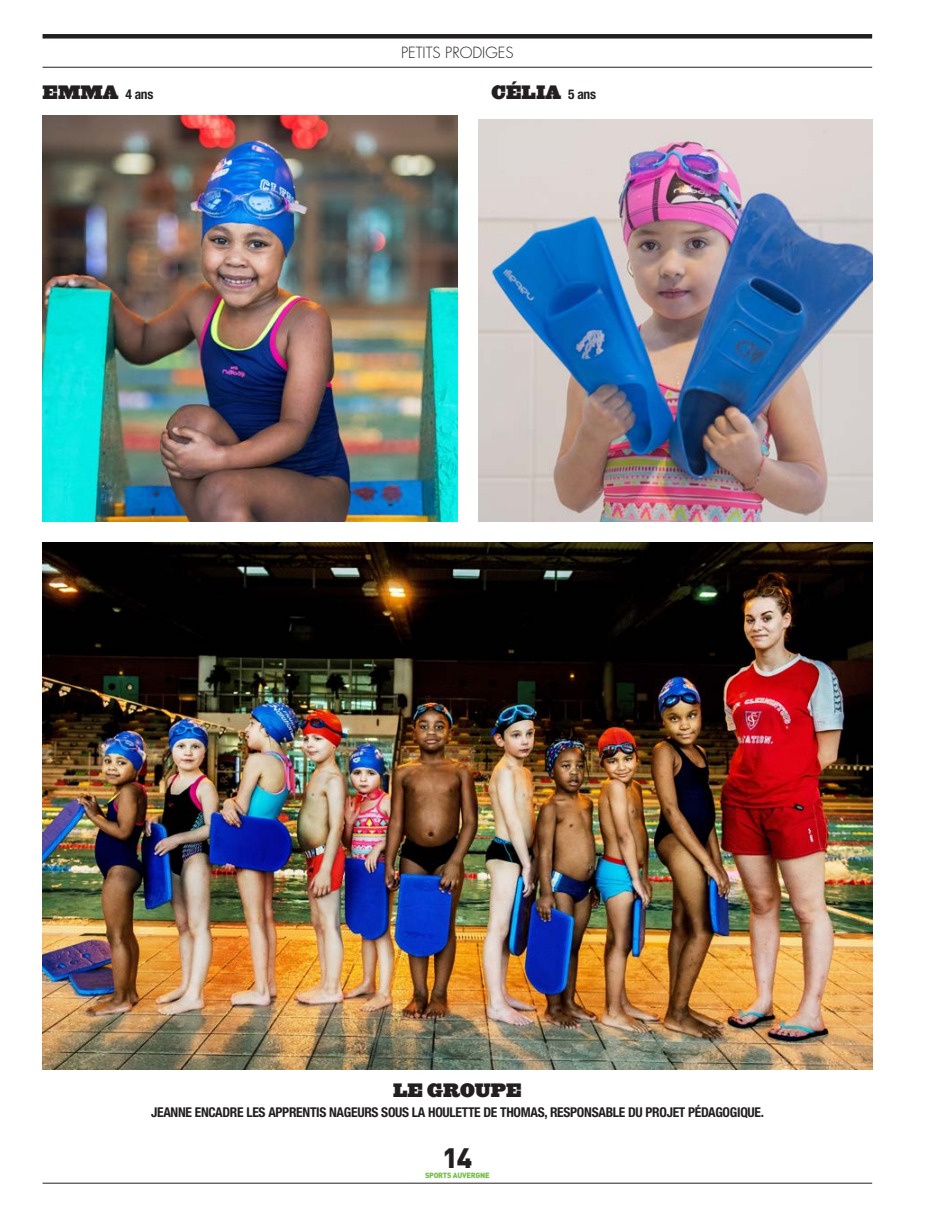
<style>
.page{position:relative;width:936px;height:1217px;background:#fff}
.page>*{position:absolute;margin:0;border:0;box-sizing:border-box;transform-origin:0 0}
.t1{font:900 27.75px "DIN";color:#231f20}
.LEGENDES{font:18px "Ziggurat HTF Black";color:#231f20}
.t2{font:300 15px "Futura";color:#231f20}
.LEGENDES-2{font:700 condensed 13.5px "Helvetica Neue";letter-spacing:-.02em;color:#231f20}
.t3{font:900 7.5px "DIN";letter-spacing:-.03em;color:#71bf44}
.s1{font-family:"Helvetica Neue";font-weight:700;font-stretch:condensed;font-size:13.5px}
</style>
<div class="page">
<div style="left:43px;top:34px;width:829px;height:5px;background:#231f20"></div>
<hr style="left:43px;top:1182px;width:829px;height:1px;background:#231f20">
<hr style="left:43px;top:67px;width:829px;height:1px;background:#231f20">
<img style="left:43px;top:542px;width:829px;height:526px">
<img style="left:478px;top:119px;width:394px;height:402px">
<img style="left:43px;top:115px;width:414px;height:406px">
<p class="LEGENDES" style="left:43px;top:80px;width:112px">EMMA <span class="s1">4 ans</span></p>
<p class="t2" style="left:401px;top:43px;width:114px">PETITS PRODIGES</p>
<p class="LEGENDES" style="left:491px;top:80px;width:106px">CÉLIA <span class="s1">5 ans</span></p>
<p class="LEGENDES" style="left:393px;top:1077px;width:130px">LE GROUPE</p>
<p class="LEGENDES-2" style="left:151px;top:1103px;width:614px">JEANNE ENCADRE LES APPRENTIS NAGEURS SOUS LA HOULETTE DE THOMAS, RESPONSABLE DU PROJET PÉDAGOGIQUE.</p>
<h1 class="t1" style="left:442px;top:1138px;width:32px">14</h1>
<p class="t3" style="left:425px;top:1169px;width:66px">SPORTS AUVERGNE</p>
</div>
